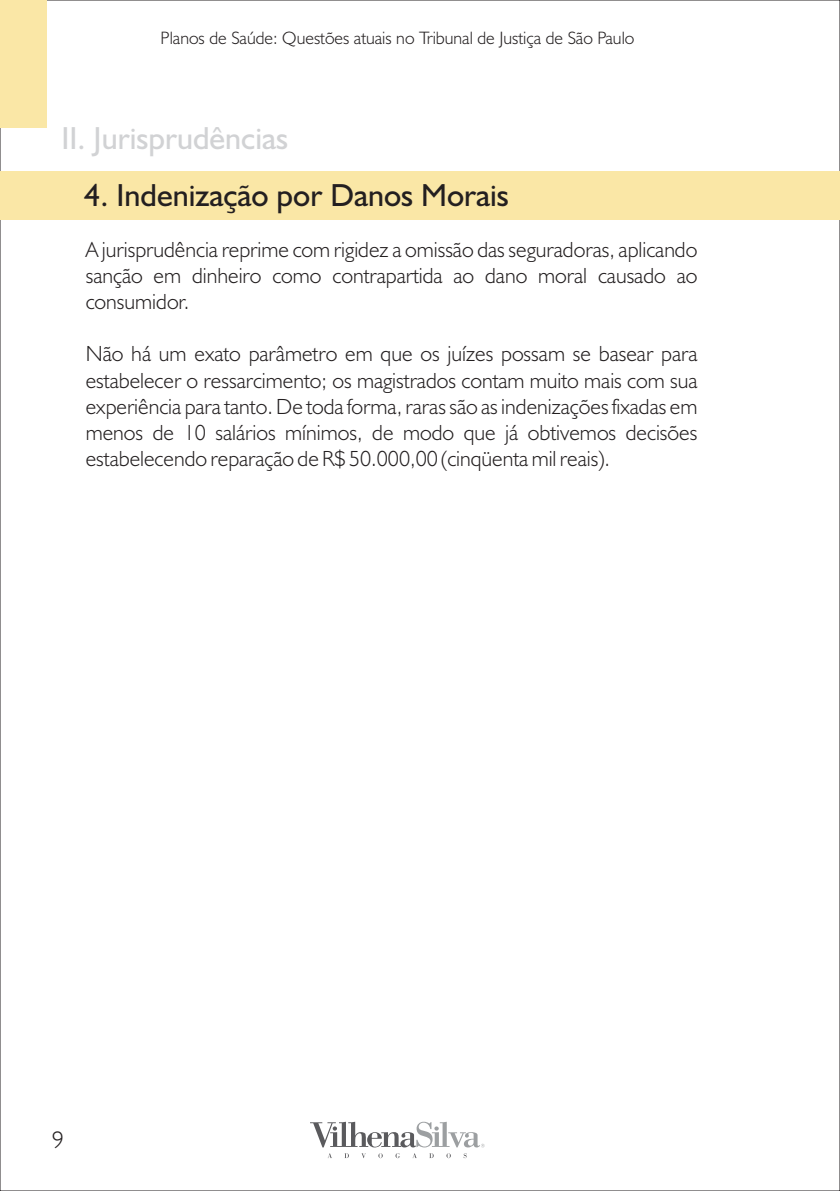
<style>
.page{position:relative;width:840px;height:1191px;background:#fff}
.page>*{position:absolute;margin:0;border:0;box-sizing:border-box;transform-origin:0 0}
.t1{font:32px "Humanist 521 BT";color:#231f20}
.t2{font:32px "Humanist 521 BT";color:#d1d2d4}
.t3{font:300 24px "Humanist 521 BT";color:#231f20}
.t4{font:300 22px/26.2px "Humanist 521 BT";color:#231f20;text-align:justify}
.t5{font:300 18px "Humanist 521 BT";color:#231f20}
</style>
<div class="page">
<div style="left:0;top:171px;width:839px;height:49px;background:#fae7a6"></div>
<svg style="left:327px;top:1153px;width:139px;height:5px"></svg>
<svg style="left:310px;top:1121px;width:174px;height:26px"></svg>
<div style="left:0;top:0;width:46px;height:127px;background:#fae7a6"></div>
<p class="t5" style="left:160px;top:30px;width:475px">Planos de Saúde: Questões atuais no Tribunal de Justiça de São Paulo</p>
<h1 class="t2" style="left:61px;top:125px;width:228px">II. Jurisprudências</h1>
<h1 class="t1" style="left:84px;top:181px;width:426px">4. Indenização por Danos Morais</h1>
<p class="t4" style="left:86px;top:238px;width:613px">A jurisprudência reprime com rigidez a omissão das seguradoras, aplicando sanção em dinheiro como contrapartida ao dano moral causado ao consumidor.</p>
<p class="t4" style="left:86px;top:343px;width:613px">Não há um exato parâmetro em que os juízes possam se basear para estabelecer o ressarcimento; os magistrados contam muito mais com sua experiência para tanto. De toda forma, raras são as indenizações fixadas em menos de 10 salários mínimos, de modo que já obtivemos decisões estabelecendo reparação de R$ 50.000,00 (cinqüenta mil reais).</p>
<p class="t3" style="left:52px;top:1130px;width:14px">9</p>
</div>
